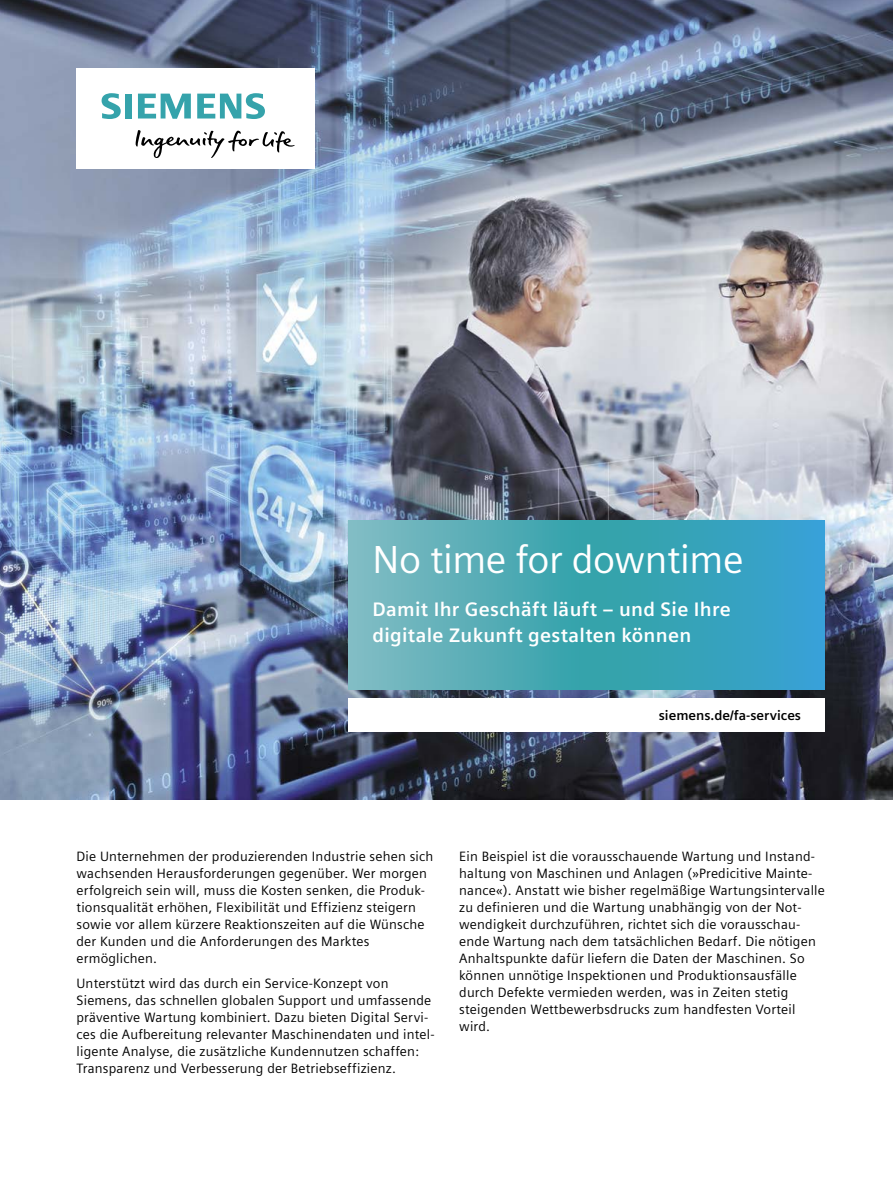
<style>
.page{position:relative;width:893px;height:1191px;background:#fff}
.page>*{position:absolute;margin:0;border:0;box-sizing:border-box;transform-origin:0 0}
.t1{font:39px "Siemens Sans Global";letter-spacing:-.01em;color:#fff}
.t2{font:700 19.5px/25.3px "Siemens Sans Global";letter-spacing:.015em;color:#fff}
.t3{font:13.5px/17px "Siemens Sans Global";letter-spacing:.015em;color:#000}
.t4{font:700 13.5px "Siemens Sans Global";color:#000}
</style>
<div class="page">
<img style="left:0;top:0;width:893px;height:799px">
<div style="left:77px;top:68px;width:238px;height:101px;background:#fff"></div>
<svg style="left:135px;top:130px;width:160px;height:28px"></svg>
<svg style="left:102px;top:93px;width:30px;height:26px"></svg>
<svg style="left:138px;top:94px;width:53px;height:25px"></svg>
<svg style="left:197px;top:93px;width:68px;height:26px"></svg>
<svg style="left:349px;top:521px;width:476px;height:168px;background:#48a8ba"></svg>
<div style="left:349px;top:698px;width:476px;height:33px;background:#fff"></div>
<h1 class="t1" style="left:372px;top:531px;width:373px">No time for downtime</h1>
<h2 class="t2" style="left:372px;top:597px;width:360px">Damit Ihr Geschäft läuft – und Sie Ihre digitale Zukunft gestalten können</h2>
<p class="t4" style="left:659px;top:707px;width:144px">siemens.de/fa-services</p>
<p class="t3" style="left:77px;top:848px;width:358px">Die Unternehmen der produzierenden Industrie sehen sich wachsenden Herausforderungen gegenüber. Wer morgen erfolgreich sein will, muss die Kosten senken, die Produk&shy;tionsqualität erhöhen, Flexibilität und Effizienz steigern sowie vor allem kürzere Reaktionszeiten auf die Wünsche der Kunden und die Anforderungen des Marktes ermöglichen.</p>
<p class="t3" style="left:77px;top:975px;width:360px">Unterstützt wird das durch ein Service-Konzept von Siemens, das schnellen globalen Support und umfassende präventive Wartung kombiniert. Dazu bieten Digital Servi&shy;ces die Aufbereitung relevanter Maschinendaten und intel&shy;ligente Analyse, die zusätzliche Kundennutzen schaffen:<br>Transparenz und Verbesserung der Betriebseffizienz.</p>
<p class="t3" style="left:459px;top:848px;width:367px">Ein Beispiel ist die vorausschauende Wartung und Instand&shy;haltung von Maschinen und Anlagen (»Predicitive Mainte&shy;nance«). Anstatt wie bisher regelmäßige Wartungsintervalle zu definieren und die Wartung unabhängig von der Not&shy;wendigkeit durchzuführen, richtet sich die vorausschau&shy;ende Wartung nach dem tatsächlichen Bedarf. Die nötigen Anhaltspunkte dafür liefern die Daten der Maschinen. So können unnötige Inspektionen und Produktionsausfälle durch Defekte vermieden werden, was in Zeiten stetig steigenden Wettbewerbsdrucks zum handfesten Vorteil wird.</p>
</div>
